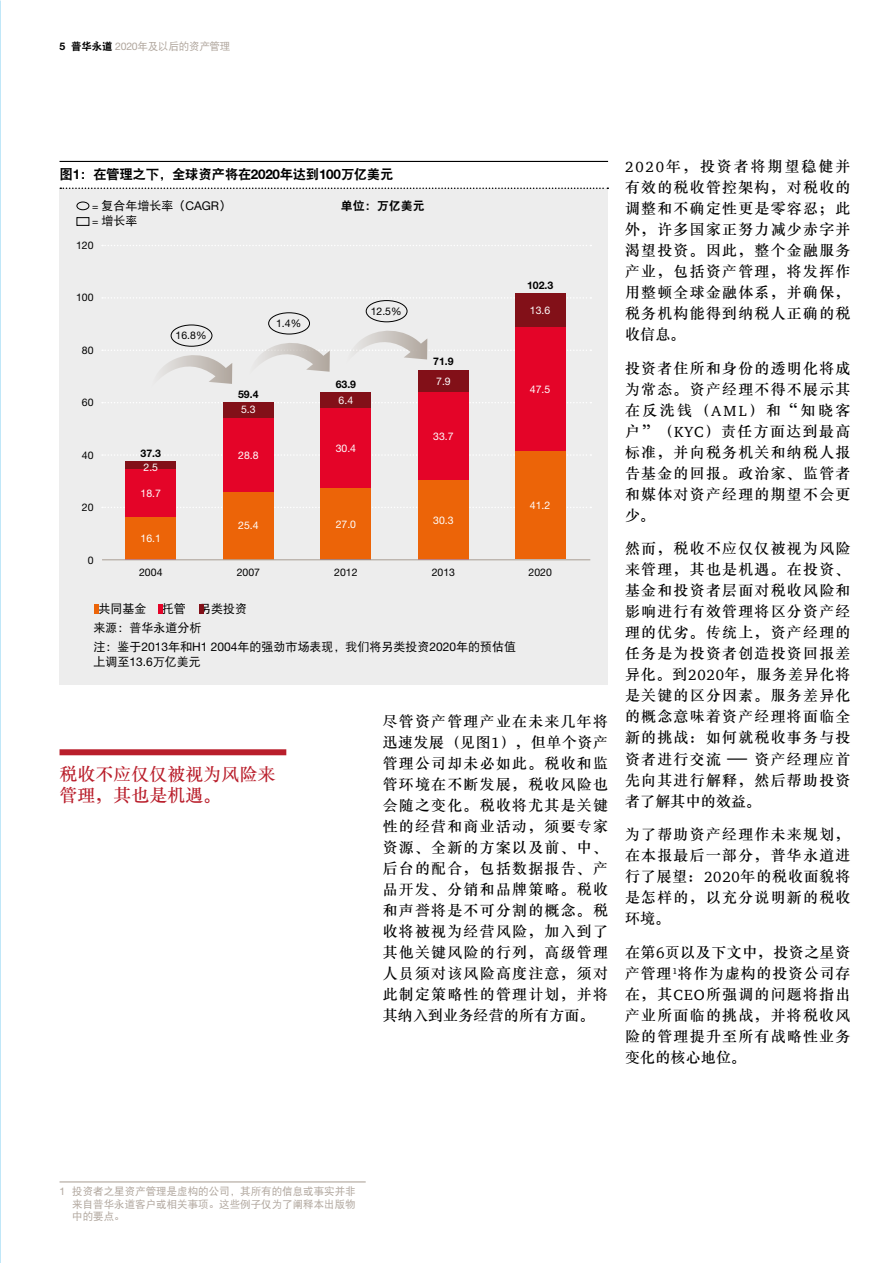
<style>
.page{position:relative;width:893px;height:1263px;background:#fff}
.page>*{position:absolute;margin:0;border:0;box-sizing:border-box;transform-origin:0 0}
.t1{font:500 18px/21.6px "M Sung GB";color:#b91e2b}
.t2{font:500 15px/21px "M Sung GB";letter-spacing:.08em;color:#000;text-align:justify}
.t3{font:13.5px "DFP Hei W9";letter-spacing:-.025em;color:#000}
.t4{font:12px/19.2px "DFP Hei W5";color:#000}
.t5{font:12px "DFP Hei W9";color:#000}
.t6{font:10.5px/12.6px "DFP Hei W5";color:#b0a69d;text-align:justify}
.t7{font:10.5px "Helvetica Neue";color:#fff}
.t8{font:10.5px "Helvetica Neue";color:#000}
.t9{font:700 10.5px "Helvetica Neue";color:#000}
.t10{font:10.5px "DFP Hei W5";letter-spacing:-.02em;color:#b0a69d}
.s1{font-family:"Helvetica Neue";font-weight:700;color:#000}
.s2{font-family:"DFP Hei W9";color:#000}
.s3{font-family:"Helvetica Neue"}
.s4{font-family:"Helvetica Neue";font-weight:700}
.s5{font-family:"Helvetica Neue";font-size:10.5px}
.s6{font-family:"ITC Charter Com";font-weight:400}
</style>
<div class="page">
<div style="left:60px;top:749px;width:226px;height:6px;background:#b91e2b"></div>
<hr style="left:60px;top:1181px;width:306px;height:1px;background:#b0a69d">
<div style="left:60px;top:189px;width:548px;height:496px;background:#ededed"></div>
<hr style="left:60px;top:161px;width:548px;height:1px;background:#000">
<svg style="left:60px;top:187px;width:548px;height:2px"></svg>
<div style="left:77px;top:202px;width:12px;height:8px;border:1px solid #000;border-radius:50%"></div>
<div style="left:77px;top:217px;width:12px;height:9px;border:1px solid #000"></div>
<svg style="left:102px;top:507px;width:489px;height:1px"></svg>
<svg style="left:102px;top:454px;width:489px;height:2px"></svg>
<svg style="left:102px;top:402px;width:489px;height:1px"></svg>
<svg style="left:102px;top:297px;width:489px;height:2px"></svg>
<svg style="left:102px;top:245px;width:489px;height:1px"></svg>
<div style="left:125px;top:461px;width:51px;height:98px;background:#821018"></div>
<div style="left:125px;top:469px;width:51px;height:90px;background:#e40428"></div>
<div style="left:125px;top:517px;width:51px;height:42px;background:#ec6408"></div>
<div style="left:223px;top:402px;width:51px;height:157px;background:#821018"></div>
<div style="left:223px;top:418px;width:51px;height:141px;background:#e40428"></div>
<div style="left:223px;top:492px;width:51px;height:67px;background:#ec6408"></div>
<div style="left:320px;top:392px;width:51px;height:167px;background:#821018"></div>
<div style="left:320px;top:409px;width:51px;height:150px;background:#e40428"></div>
<div style="left:320px;top:488px;width:51px;height:71px;background:#ec6408"></div>
<div style="left:418px;top:392px;width:51px;height:167px;background:#e40428"></div>
<div style="left:418px;top:481px;width:51px;height:78px;background:#ec6408"></div>
<div style="left:515px;top:293px;width:51px;height:266px;background:#821018"></div>
<div style="left:515px;top:327px;width:51px;height:232px;background:#e40428"></div>
<div style="left:515px;top:451px;width:51px;height:108px;background:#ec6408"></div>
<hr style="left:102px;top:559px;width:488px;height:1px;background:#b0a69d">
<div style="left:171px;top:325px;width:41px;height:22px;border:1px solid #000;border-radius:50%"></div>
<div style="left:268px;top:312px;width:42px;height:22px;border:1px solid #000;border-radius:50%"></div>
<div style="left:366px;top:300px;width:41px;height:22px;border:1px solid #000;border-radius:50%"></div>
<svg style="left:102px;top:330px;width:489px;height:59px"></svg>
<hr style="left:95px;top:604px;width:4px;height:10px;background:#ec6408">
<hr style="left:159px;top:604px;width:4px;height:10px;background:#e40428">
<hr style="left:199px;top:604px;width:4px;height:10px;background:#821018">
<p class="t10" style="left:60px;top:41px;width:172px"><span class="s1">5</span> <span class="s2">普华永道</span> <span class="s3">2020</span>年及以后的资产管理</p>
<p class="t3" style="left:60px;top:167px;width:336px">图<span class="s4">1</span>：在管理之下，全球资产将在<span class="s4">2020</span>年达到<span class="s4">100</span>万亿美元</p>
<p class="t4" style="left:92px;top:198px;width:140px;line-height:14.4px"><span class="s5">=</span> 复合年增长率（<span class="s3">CAGR</span>）<span class="s5">=</span> 增长率</p>
<p class="t5" style="left:341px;top:199px;width:85px">单位：万亿美元</p>
<p class="t8" style="left:76px;top:239px;width:19px">120</p>
<p class="t8" style="left:76px;top:291px;width:19px">100</p>
<p class="t8" style="left:82px;top:344px;width:13px">80</p>
<p class="t8" style="left:82px;top:396px;width:13px">60</p>
<p class="t8" style="left:82px;top:449px;width:13px">40</p>
<p class="t8" style="left:82px;top:501px;width:13px">20</p>
<p class="t8" style="left:88px;top:553px;width:7px">0</p>
<p class="t8" style="left:176px;top:329px;width:32px">16.8%</p>
<p class="t9" style="left:141px;top:447px;width:22px">37.3</p>
<p class="t7" style="left:144px;top:461px;width:16px">2.5</p>
<p class="t7" style="left:141px;top:487px;width:22px">18.7</p>
<p class="t7" style="left:141px;top:532px;width:22px">16.1</p>
<p class="t8" style="left:276px;top:317px;width:27px">1.4%</p>
<p class="t9" style="left:238px;top:387px;width:22px">59.4</p>
<p class="t7" style="left:241px;top:403px;width:16px">5.3</p>
<p class="t7" style="left:238px;top:449px;width:22px">28.8</p>
<p class="t8" style="left:371px;top:305px;width:32px">12.5%</p>
<p class="t9" style="left:336px;top:377px;width:22px">63.9</p>
<p class="t7" style="left:339px;top:394px;width:16px">6.4</p>
<p class="t7" style="left:336px;top:442px;width:22px">30.4</p>
<p class="t9" style="left:433px;top:355px;width:22px">71.9</p>
<p class="t7" style="left:436px;top:375px;width:16px">7.9</p>
<p class="t7" style="left:433px;top:430px;width:22px">33.7</p>
<p class="t7" style="left:238px;top:519px;width:22px">25.4</p>
<p class="t7" style="left:336px;top:518px;width:22px">27.0</p>
<p class="t7" style="left:433px;top:514px;width:22px">30.3</p>
<p class="t9" style="left:527px;top:279px;width:28px">102.3</p>
<p class="t7" style="left:530px;top:304px;width:22px">13.6</p>
<p class="t7" style="left:530px;top:383px;width:22px">47.5</p>
<p class="t7" style="left:530px;top:499px;width:22px">41.2</p>
<p class="t8" style="left:139px;top:566px;width:25px">2004</p>
<p class="t8" style="left:237px;top:566px;width:25px">2007</p>
<p class="t8" style="left:334px;top:566px;width:25px">2012</p>
<p class="t8" style="left:432px;top:566px;width:25px">2013</p>
<p class="t8" style="left:528px;top:566px;width:25px">2020</p>
<p class="t4" style="left:94px;top:598px;width:424px;text-indent:68px">托管 另类投资<br>来源：普华永道分析<br>注：鉴于<span class="s3">2013</span>年和<span class="s3">H1 2004</span>年的强劲市场表现，我们将另类投资<span class="s3">2020</span>年的预估值</p>
<p class="t4" style="left:94px;top:652px;width:109px">上调至<span class="s3">13.6</span>万亿美元</p>
<p class="t4" style="left:99px;top:598px;width:49px">共同基金</p>
<p class="t1" style="left:60px;top:764px;width:217px">税收不应仅仅被视为风险来管理，其也是机遇。</p>
<p class="t2" style="left:383px;top:712px;width:227px">尽管资产管理产业在未来几年将迅速发展（见图<span class="s6">1</span>），但单个资产管理公司却未必如此。税收和监管环境在不断发展，税收风险也会随之变化。税收将尤其是关键性的经营和商业活动，须要专家资源、全新的方案以及前、中、后台的配合，包括数据报告、产品开发、分销和品牌策略。税收和声誉将是不可分割的概念。税收将被视为经营风险，加入到了其他关键风险的行列，高级管理人员须对该风险高度注意，须对此制定策略性的管理计划，并将其纳入到业务经营的所有方面。</p>
<p class="t2" style="left:625px;top:157px;width:227px"><span class="s6">2020</span>年，投资者将期望稳健并有效的税收管控架构，对税收的调整和不确定性更是零容忍；此外，许多国家正努力减少赤字并渴望投资。因此，整个金融服务产业，包括资产管理，将发挥作用整顿全球金融体系，并确保，税务机构能得到纳税人正确的税收信息。</p>
<p class="t2" style="left:625px;top:358px;width:227px">投资者住所和身份的透明化将成为常态。资产经理不得不展示其在反洗钱（<span class="s6">AML</span>）和“知晓客户”（<span class="s6">KYC</span>）责任方面达到最高标准，并向税务机关和纳税人报告基金的回报。政治家、监管者和媒体对资产经理的期望不会更少。</p>
<p class="t2" style="left:625px;top:539px;width:227px">然而，税收不应仅仅被视为风险来管理，其也是机遇。在投资、基金和投资者层面对税收风险和影响进行有效管理将区分资产经理的优劣。传统上，资产经理的任务是为投资者创造投资回报差异化。到<span class="s6">2020</span>年，服务差异化将是关键的区分因素。服务差异化的概念意味着资产经理将面临全新的挑战：如何就税收事务与投资者进行交流—资产经理应首先向其进行解释，然后帮助投资者了解其中的效益。</p>
<p class="t2" style="left:625px;top:825px;width:227px">为了帮助资产经理作未来规划，在本报最后一部分，普华永道进行了展望：<span class="s6">2020</span>年的税收面貌将是怎样的，以充分说明新的税收环境。</p>
<p class="t2" style="left:625px;top:943px;width:227px">在第<span class="s6">6</span>页以及下文中，投资之星资产管理<sup>1</sup>将作为虚构的投资公司存在，其<span class="s6">CEO</span>所强调的问题将指出产业所面临的挑战，并将税收风险的管理提升至所有战略性业务变化的核心地位。</p>
<p class="t6" style="left:72px;top:1185px;width:285px;text-indent:-13px"><span class="s3">1</span> 投资者之星资产管理是虚构的公司，其所有的信息或事实并非来自普华永道客户或相关事项。这些例子仅为了阐释本出版物中的要点。</p>
</div>
